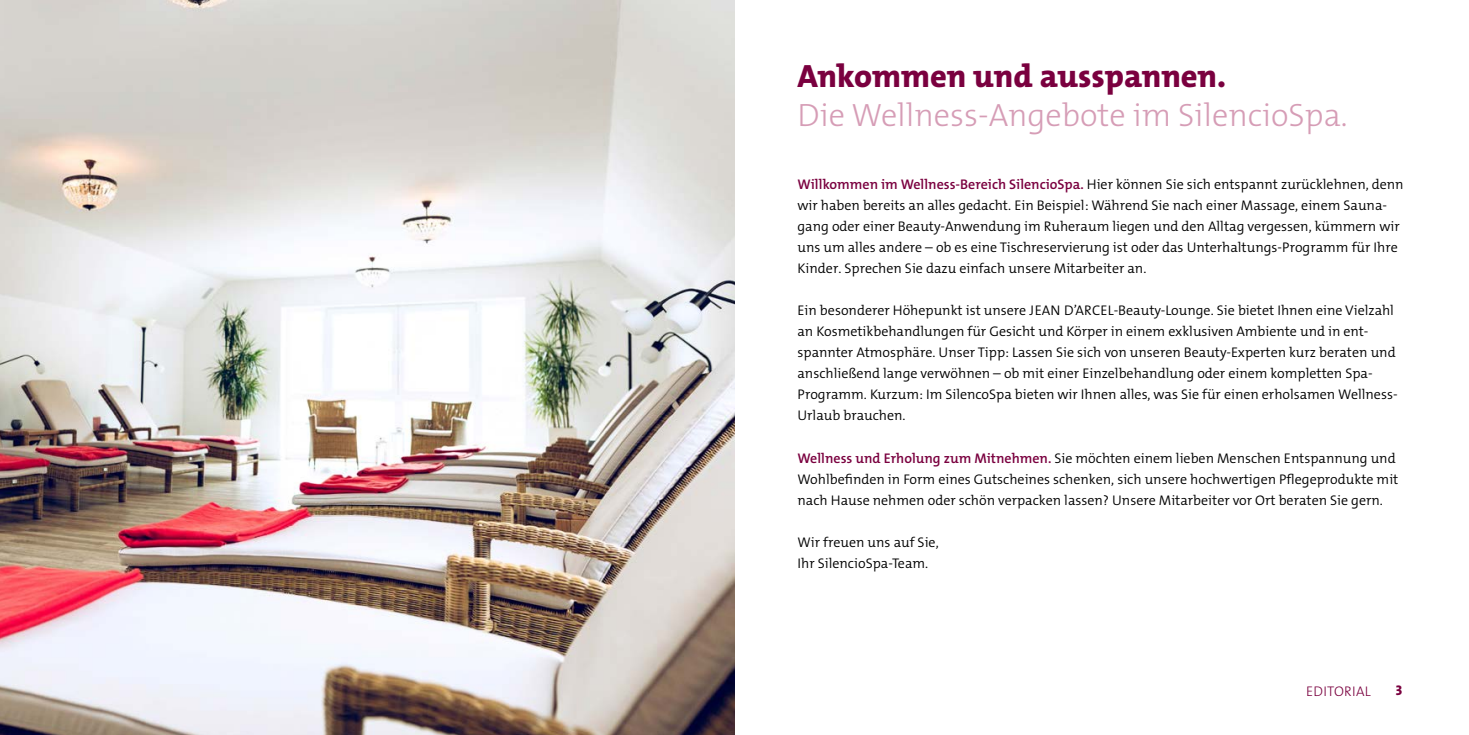
<style>
.page{position:relative;width:1469px;height:735px;background:#fff}
.page>*{position:absolute;margin:0;border:0;box-sizing:border-box;transform-origin:0 0}
.t1{font:300 32.38px "The Mix Os F";color:#d69db6}
.t2{font:800 32.38px "The Mix Os F";color:#7a003f}
.t3{font:300 14px/21px "The Mix Os F";color:#000}
.t4{font:300 14px "The Mix Os F";letter-spacing:.02em;color:#7a003f}
.t5{font:800 14px "The Mix Os F";color:#7a003f}
.s1{font-weight:600;color:#7a003f}
</style>
<div class="page">
<img style="left:0;top:0;width:734px;height:734px">
<h1 class="t2" style="left:797px;top:55px;width:430px">Ankommen und ausspannen.</h1>
<h1 class="t1" style="left:797px;top:94px;width:551px">Die Wellness-Angebote im SilencioSpa.</h1>
<p class="t3" style="left:797px;top:174px;width:607px"><span class="s1">Willkommen im Wellness-Bereich SilencioSpa.</span> Hier können Sie sich entspannt zurücklehnen, denn wir haben bereits an alles gedacht. Ein Beispiel: Während Sie nach einer Massage, einem Sauna&shy;gang oder einer Beauty-Anwendung im Ruheraum liegen und den Alltag vergessen, kümmern wir uns um alles andere – ob es eine Tischreservierung ist oder das Unterhaltungs-Programm für Ihre Kinder. Sprechen Sie dazu einfach unsere Mitarbeiter an.</p>
<p class="t3" style="left:797px;top:300px;width:601px">Ein besonderer Höhepunkt ist unsere JEAN D’ARCEL-Beauty-Lounge. Sie bietet Ihnen eine Vielzahl an Kosmetikbehandlungen für Gesicht und Körper in einem exklusiven Ambiente und in ent&shy;spannter Atmosphäre. Unser Tipp: Lassen Sie sich von unseren Beauty-Experten kurz beraten und anschließend lange verwöhnen – ob mit einer Einzelbehandlung oder einem kompletten Spa-Programm. Kurzum: Im SilencoSpa bieten wir Ihnen alles, was Sie für einen erholsamen Wellness-Urlaub brauchen.</p>
<p class="t3" style="left:797px;top:447px;width:602px"><span class="s1">Wellness und Erholung zum Mitnehmen.</span> Sie möchten einem lieben Menschen Entspannung und<br>Wohlbefinden in Form eines Gutscheines schenken, sich unsere hochwertigen Pflegeprodukte mit nach Hause nehmen oder schön verpacken lassen? Unsere Mitarbeiter vor Ort beraten Sie gern.</p>
<p class="t3" style="left:797px;top:531px;width:143px">Wir freuen uns auf Sie,<br>Ihr SilencioSpa-Team.</p>
<p class="t4" style="left:1306px;top:681px;width:66px">EDITORIAL</p>
<p class="t5" style="left:1395px;top:681px;width:8px">3</p>
</div>
